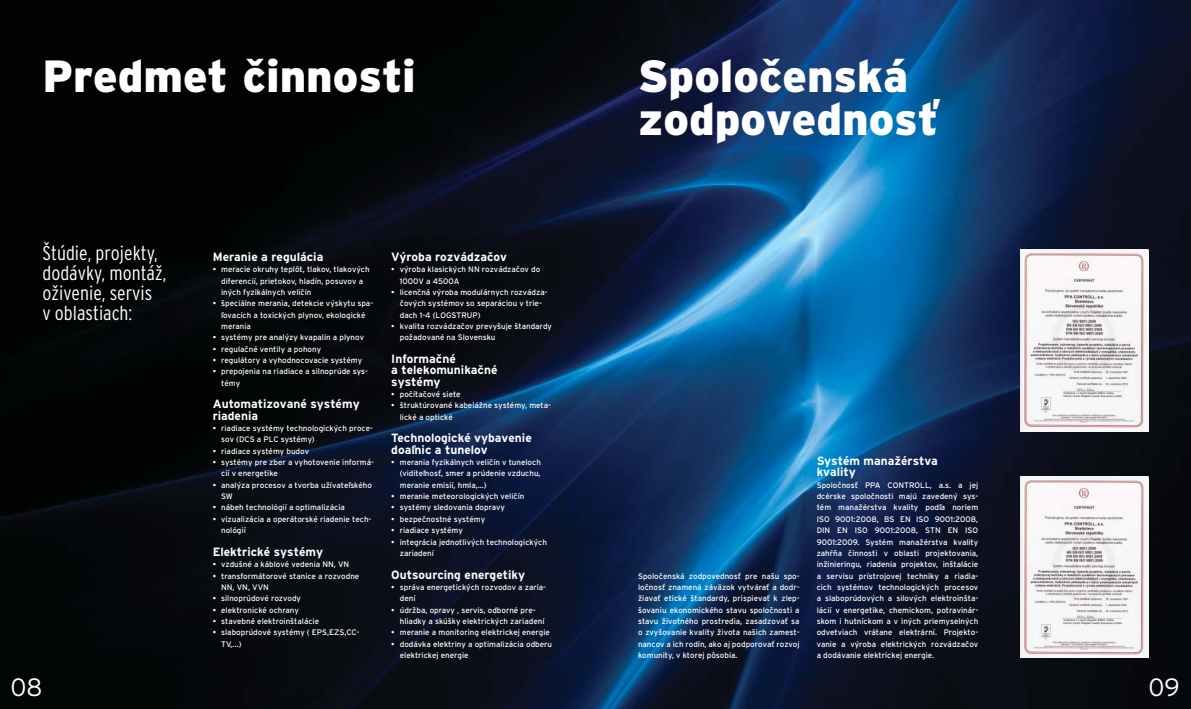
<style>
.page{position:relative;width:1191px;height:709px;background:#fff}
.page>*{position:absolute;margin:0;border:0;box-sizing:border-box;transform-origin:0 0}
.t1{font:900 45px/43px "Interstate CE";color:#fff}
.t2{font:300 25px "Interstate CE";color:#fff}
.t3{font:300 condensed 20px/20px "Interstate CE";color:#fff}
.t4{font:700 12px/11.3px "Interstate CE";color:#fff}
.t5{font:8px/11.3px "Interstate CE";color:#fff}
</style>
<div class="page">
<img style="left:0;top:0;width:1191px;height:709px">
<img style="left:1020px;top:249px;width:128px;height:182px">
<img style="left:1020px;top:476px;width:128px;height:182px">
<h1 class="t1" style="left:43px;top:58px;width:375px">Predmet činnosti</h1>
<h1 class="t1" style="left:638px;top:58px;width:301px">Spoločenská zodpovednosť</h1>
<h3 class="t3" style="left:43px;top:244px;width:125px">Štúdie, projekty, dodávky, montáž, oživenie, servis<br>v oblastiach:</h3>
<h3 class="t4" style="left:213px;top:252px;width:112px">Meranie a regulácia</h3>
<p class="t5" style="left:221px;top:265px;width:150px;text-indent:-9px">• meracie okruhy teplôt, tlakov, tlakových diferencií, prietokov, hladín, posuvov a iných fyzikálnych veličín</p>
<p class="t5" style="left:221px;top:299px;width:154px;text-indent:-9px">• špeciálne merania, detekcie výskytu spa&shy;ľovacích a toxických plynov, ekologické merania</p>
<p class="t5" style="left:213px;top:333px;width:153px">• systémy pre analýzy kvapalín a plynov</p>
<p class="t5" style="left:213px;top:344px;width:110px">• regulačné ventily a pohony</p>
<p class="t5" style="left:213px;top:355px;width:151px">• regulátory a vyhodnocovacie systémy</p>
<p class="t5" style="left:221px;top:367px;width:148px;text-indent:-9px">• prepojenia na riadiace a silnoprúde sys&shy;témy</p>
<h3 class="t4" style="left:213px;top:399px;width:149px">Automatizované systémy riadenia</h3>
<p class="t5" style="left:221px;top:423px;width:153px;text-indent:-9px">• riadiace systémy technologických proce&shy;sov (DCS a PLC systémy)</p>
<p class="t5" style="left:213px;top:446px;width:98px">• riadiace systémy budov</p>
<p class="t5" style="left:221px;top:457px;width:154px;text-indent:-9px">• systémy pre zber a vyhotovenie informá&shy;cií v energetike</p>
<p class="t5" style="left:221px;top:480px;width:152px;text-indent:-9px">• analýza procesov a tvorba užívateľského<br>SW</p>
<p class="t5" style="left:213px;top:503px;width:134px">• nábeh technológií a optimalizácia</p>
<p class="t5" style="left:221px;top:514px;width:152px;text-indent:-9px">• vizualizácia a operátorské riadenie tech&shy;nológií</p>
<h3 class="t4" style="left:213px;top:547px;width:112px">Elektrické systémy</h3>
<p class="t5" style="left:213px;top:559px;width:138px">• vzdušné a káblové vedenia NN, VN</p>
<p class="t5" style="left:221px;top:571px;width:140px;text-indent:-9px">• transformátorové stanice a rozvodne<br>NN, VN, VVN</p>
<p class="t5" style="left:213px;top:593px;width:90px">• silnoprúdové rozvody</p>
<p class="t5" style="left:213px;top:605px;width:88px">• elektronické ochrany</p>
<p class="t5" style="left:213px;top:616px;width:108px">• stavebné elektroinštalácie</p>
<p class="t5" style="left:221px;top:627px;width:140px;text-indent:-9px">• slaboprúdové systémy ( EPS,EZS,CC-<br>TV,...)</p>
<h3 class="t4" style="left:391px;top:252px;width:117px">Výroba rozvádzačov</h3>
<p class="t5" style="left:400px;top:265px;width:142px;text-indent:-9px">• výroba klasických NN rozvádzačov do<br>1000V a 4500A</p>
<p class="t5" style="left:400px;top:287px;width:149px;text-indent:-9px">• licenčná výroba modulárnych rozvádza&shy;čových systémov so separáciou v trie&shy;dach 1-4 (LOGSTRUP)</p>
<p class="t5" style="left:400px;top:321px;width:154px;text-indent:-9px">• kvalita rozvádzačov prevyšuje štandardy požadované na Slovensku</p>
<h3 class="t4" style="left:391px;top:354px;width:108px">Informačné<br>a telekomunikačné systémy</h3>
<p class="t5" style="left:391px;top:389px;width:71px">• počítačové siete</p>
<p class="t5" style="left:400px;top:401px;width:153px;text-indent:-9px">• štruktúrované kabelážne systémy, meta&shy;lické a optické</p>
<h3 class="t4" style="left:391px;top:433px;width:142px">Technologické vybavenie doaľnic a tunelov</h3>
<p class="t5" style="left:400px;top:457px;width:143px;text-align:justify;text-indent:-9px">• merania fyzikálnych veličín v tuneloch (viditeľnosť, smer a prúdenie vzduchu, meranie emisií, hmla,...)</p>
<p class="t5" style="left:391px;top:491px;width:134px">• meranie meteorologických veličín</p>
<p class="t5" style="left:391px;top:503px;width:115px">• systémy sledovania dopravy</p>
<p class="t5" style="left:391px;top:514px;width:95px">• bezpečnostné systémy</p>
<p class="t5" style="left:391px;top:525px;width:73px">• riadiace systémy</p>
<p class="t5" style="left:400px;top:537px;width:149px;text-indent:-9px">• integrácia jednotlivých technologických zariadení</p>
<h3 class="t4" style="left:391px;top:569px;width:135px">Outsourcing energetiky</h3>
<p class="t5" style="left:400px;top:582px;width:148px;text-indent:-9px">• správa energetických rozvodov a zaria&shy;dení</p>
<p class="t5" style="left:400px;top:605px;width:146px;text-indent:-9px">• údržba, opravy , servis, odborné pre&shy;hliadky a skúšky elektrických zariadení</p>
<p class="t5" style="left:391px;top:627px;width:160px">• meranie a monitoring elektrickej energie</p>
<p class="t5" style="left:400px;top:639px;width:154px;text-indent:-9px">• dodávka elektriny a optimalizácia odberu elektrickej energie</p>
<p class="t5" style="left:638px;top:571px;width:163px;text-align:justify">Spoločenská zodpovednosť pre našu spo&shy;ločnosť znamená záväzok vytvárať a dodr&shy;žiavať etické štandardy, prispievať k zlep&shy;šovaniu ekonomického stavu spoločnosti a stavu životného prostredia, zasadzovať sa o zvyšovanie kvality života našich zamest&shy;nancov a ich rodín, ako aj podporovať rozvoj komunity, v ktorej pôsobia.</p>
<h3 class="t4" style="left:816px;top:456px;width:123px">Systém manažérstva kvality</h3>
<p class="t5" style="left:816px;top:480px;width:163px;text-align:justify">Spoločnosť PPA CONTROLL, a.s. a jej dcérske spoločnosti majú zavedený sys&shy;tém manažérstva kvality podľa noriem ISO 9001:2008, BS EN ISO 9001:2008, DIN EN ISO 9001:2008, STN EN ISO 9001:2009. Systém manažérstva kvality zahŕňa činnosti v oblasti projektovania, inžinieringu, riadenia projektov, inštalácie a servisu prístrojovej techniky a riadia&shy;cich systémov technologických procesov a slaboprúdových a silových elektroinšta&shy;lácií v energetike, chemickom, potravinár&shy;skom i hutníckom a v iných priemyselných odvetviach vrátane elektrární. Projekto&shy;vanie a výroba elektrických rozvádzačov a dodávanie elektrickej energie.</p>
<h2 class="t2" style="left:11px;top:677px;width:33px">08</h2>
<h2 class="t2" style="left:1148px;top:677px;width:33px">09</h2>
</div>
